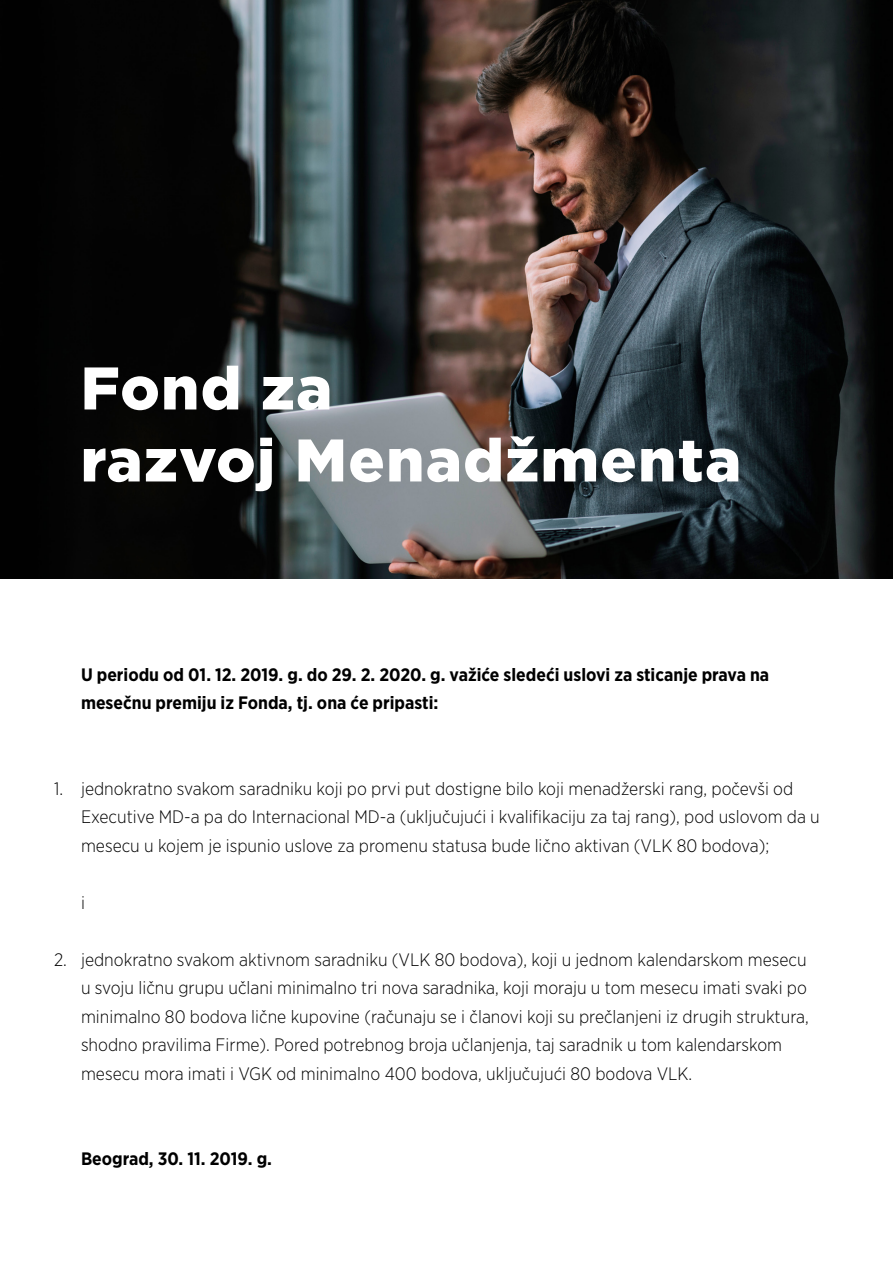
<style>
.page{position:relative;width:893px;height:1263px;background:#fff}
.page>*{position:absolute;margin:0;border:0;box-sizing:border-box;transform-origin:0 0}
.t1{font:900 60px/72px "Gotham";letter-spacing:.025em;color:#fff}
.t2{font:300 18px/28.5px "Gotham Narrow";color:#000}
.t3{font:700 18px/28.5px "Gotham Narrow";color:#000}
</style>
<div class="page">
<img style="left:0;top:0;width:893px;height:578px">
<h1 class="t1" style="left:81px;top:352px;width:662px">Fond za<br>razvoj Menadžmenta</h1>
<p class="t3" style="left:81px;top:660px;width:690px">U periodu od 01. 12. 2019. g. do 29. 2. 2020. g. važiće sledeći uslovi za sticanje prava na mesečnu premiju iz Fonda, tj. ona će pripasti:</p>
<p class="t2" style="left:81px;top:774px;width:740px;text-indent:-27px">1. jednokratno svakom saradniku koji po prvi put dostigne bilo koji menadžerski rang, počevši od<br>Executive MD-a pa do Internacional MD-a (uključujući i kvalifikaciju za taj rang), pod uslovom da u mesecu u kojem je ispunio uslove za promenu statusa bude lično aktivan (VLK 80 bodova);</p>
<p class="t2" style="left:81px;top:888px;width:5px">i</p>
<p class="t2" style="left:81px;top:945px;width:729px;text-indent:-27px">2. jednokratno svakom aktivnom saradniku (VLK 80 bodova), koji u jednom kalendarskom mesecu u svoju ličnu grupu učlani minimalno tri nova saradnika, koji moraju u tom mesecu imati svaki po minimalno 80 bodova lične kupovine (računaju se i članovi koji su prečlanjeni iz drugih struktura, shodno pravilima Firme). Pored potrebnog broja učlanjenja, taj saradnik u tom kalendarskom mesecu mora imati i VGK od minimalno 400 bodova, uključujući 80 bodova VLK.</p>
<p class="t3" style="left:81px;top:1144px;width:193px">Beograd, 30. 11. 2019. g.</p>
</div>
